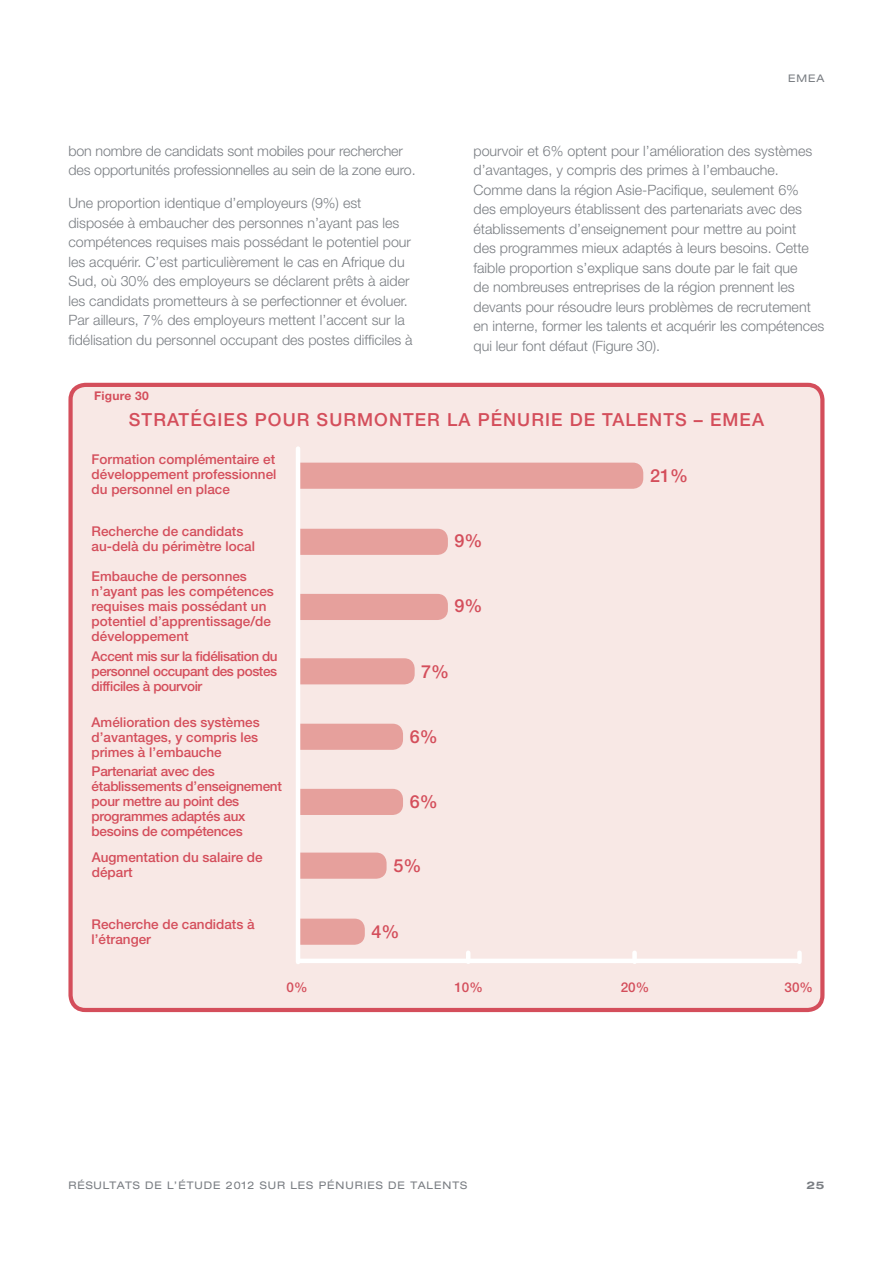
<style>
.page{position:relative;width:893px;height:1263px;background:#fff}
.page>*{position:absolute;margin:0;border:0;box-sizing:border-box;transform-origin:0 0}
.t1{font:500 18px "Helvetica Neue LT Std";letter-spacing:.06em;color:#d44e5b}
.t2{font:300 14.25px/19.5px "Helvetica Neue LT Std";color:#797d82}
.t3{font:500 13.5px/15px "Helvetica Neue LT Std";color:#d44e5b}
.t4{font:500 13.5px/15px "Helvetica Neue LT Std";letter-spacing:-.02em;color:#d44e5b}
.t5{font:700 12px "Helvetica Neue LT Std";letter-spacing:.02em;color:#d44e5b}
.t6{font:expanded 10.5px "Helvetica Neue LT Std";letter-spacing:.09em;color:#797d82}
.t7{font:700 expanded 10.5px "Helvetica Neue LT Std";color:#797d82}
</style>
<div class="page">
<div style="left:71px;top:385px;width:751px;height:625px;background:#f8e8e5;border-radius:15px"></div>
<div style="left:68px;top:383px;width:756px;height:629px;border:4px solid #d44e5b;border-radius:15px"></div>
<svg style="left:300px;top:462px;width:344px;height:27px;background:#e6a29e"></svg>
<svg style="left:300px;top:918px;width:65px;height:27px;background:#e7a4a0"></svg>
<svg style="left:300px;top:723px;width:103px;height:27px;background:#e6a39f"></svg>
<div style="left:300px;top:788px;width:103px;height:27px;background:#e6a09c"></div>
<div style="left:300px;top:528px;width:148px;height:27px;background:#e6a09c"></div>
<div style="left:300px;top:594px;width:148px;height:26px;background:#e6a09c"></div>
<svg style="left:300px;top:658px;width:115px;height:27px;background:#e6a39f"></svg>
<svg style="left:300px;top:852px;width:87px;height:27px;background:#e7a4a0"></svg>
<hr style="left:296px;top:449px;width:4px;height:513px;background:#fff">
<hr style="left:299px;top:959px;width:500px;height:4px;background:#fff">
<div style="left:632px;top:953px;width:5px;height:9px;background:#fff"></div>
<div style="left:797px;top:953px;width:5px;height:9px;background:#fff"></div>
<svg style="left:466px;top:953px;width:4px;height:6px"></svg>
<p class="t2" style="left:68px;top:140px;width:349px">bon nombre de candidats sont mobiles pour rechercher des opportunités professionnelles au sein de la zone euro.</p>
<p class="t2" style="left:68px;top:193px;width:346px">Une proportion identique d’employeurs (9%) est disposée à embaucher des personnes n’ayant pas les compétences requises mais possédant le potentiel pour les acquérir. C’est particulièrement le cas en Afrique du Sud, où 30% des employeurs se déclarent prêts à aider les candidats prometteurs à se perfectionner et évoluer.<br>Par ailleurs, 7% des employeurs mettent l’accent sur la fidélisation du personnel occupant des postes difficiles à</p>
<p class="t5" style="left:94px;top:389px;width:56px">Figure 30</p>
<p class="t6" style="left:788px;top:72px;width:29px">EMEA</p>
<p class="t2" style="left:473px;top:140px;width:352px">pourvoir et 6% optent pour l’amélioration des systèmes d’avantages, y compris des primes à l’embauche.<br>Comme dans la région Asie-Pacifique, seulement 6% des employeurs établissent des partenariats avec des établissements d’enseignement pour mettre au point<br>des programmes mieux adaptés à leurs besoins. Cette faible proportion s’explique sans doute par le fait que<br>de nombreuses entreprises de la région prennent les devants pour résoudre leurs problèmes de recrutement en interne, former les talents et acquérir les compétences qui leur font défaut (Figure 30).</p>
<p class="t1" style="left:129px;top:409px;width:14px">STR</p>
<p class="t1" style="left:167px;top:409px;width:61px">ATÉGIES</p>
<p class="t1" style="left:255px;top:409px;width:76px">POUR SUR</p>
<p class="t1" style="left:357px;top:409px;width:60px">MONTER</p>
<p class="t1" style="left:447px;top:409px;width:83px">LA PÉNURIE</p>
<p class="t1" style="left:570px;top:409px;width:196px">DE TALENTS – EMEA</p>
<p class="t3" style="left:92px;top:451px;width:186px;text-align:justify">Formation complémentaire et développement professionnel du personnel en place</p>
<p class="t3" style="left:92px;top:524px;width:165px">Recherche de candidats au-delà du périmètre local</p>
<p class="t1" style="left:650px;top:465px;width:40px">21%</p>
<p class="t1" style="left:455px;top:530px;width:30px">9%</p>
<p class="t3" style="left:92px;top:568px;width:184px">Embauche de personnes n’ayant pas les compétences requises mais possédant un potentiel d’apprentissage/de développement</p>
<p class="t3" style="left:92px;top:649px;width:188px;text-align:justify">Accent mis sur la fidélisation du personnel occupant des postes difficiles à pourvoir</p>
<p class="t3" style="left:92px;top:714px;width:170px;text-align:justify">Amélioration des systèmes d’avantages, y compris les primes à l’embauche</p>
<p class="t4" style="left:92px;top:763px;width:192px">Partenariat avec des établissements d’enseignement pour mettre au point des programmes adaptés aux besoins de compétences</p>
<p class="t3" style="left:92px;top:850px;width:172px">Augmentation du salaire de départ</p>
<p class="t3" style="left:92px;top:916px;width:165px">Recherche de candidats à l’étranger</p>
<p class="t1" style="left:455px;top:595px;width:30px">9%</p>
<p class="t1" style="left:421px;top:660px;width:30px">7%</p>
<p class="t1" style="left:410px;top:726px;width:30px">6%</p>
<p class="t1" style="left:410px;top:790px;width:30px">6%</p>
<p class="t1" style="left:393px;top:855px;width:30px">5%</p>
<p class="t1" style="left:372px;top:921px;width:30px">4%</p>
<p class="t3" style="left:287px;top:979px;width:23px">0%</p>
<p class="t3" style="left:454px;top:979px;width:30px">10%</p>
<p class="t3" style="left:621px;top:979px;width:30px">20%</p>
<p class="t3" style="left:785px;top:979px;width:30px">30%</p>
<p class="t6" style="left:68px;top:1179px;width:400px">RÉSULTATS DE L’ÉTUDE 2012 SUR LES PÉNURIES DE TALENTS</p>
<p class="t7" style="left:806px;top:1178px;width:20px">25</p>
</div>
